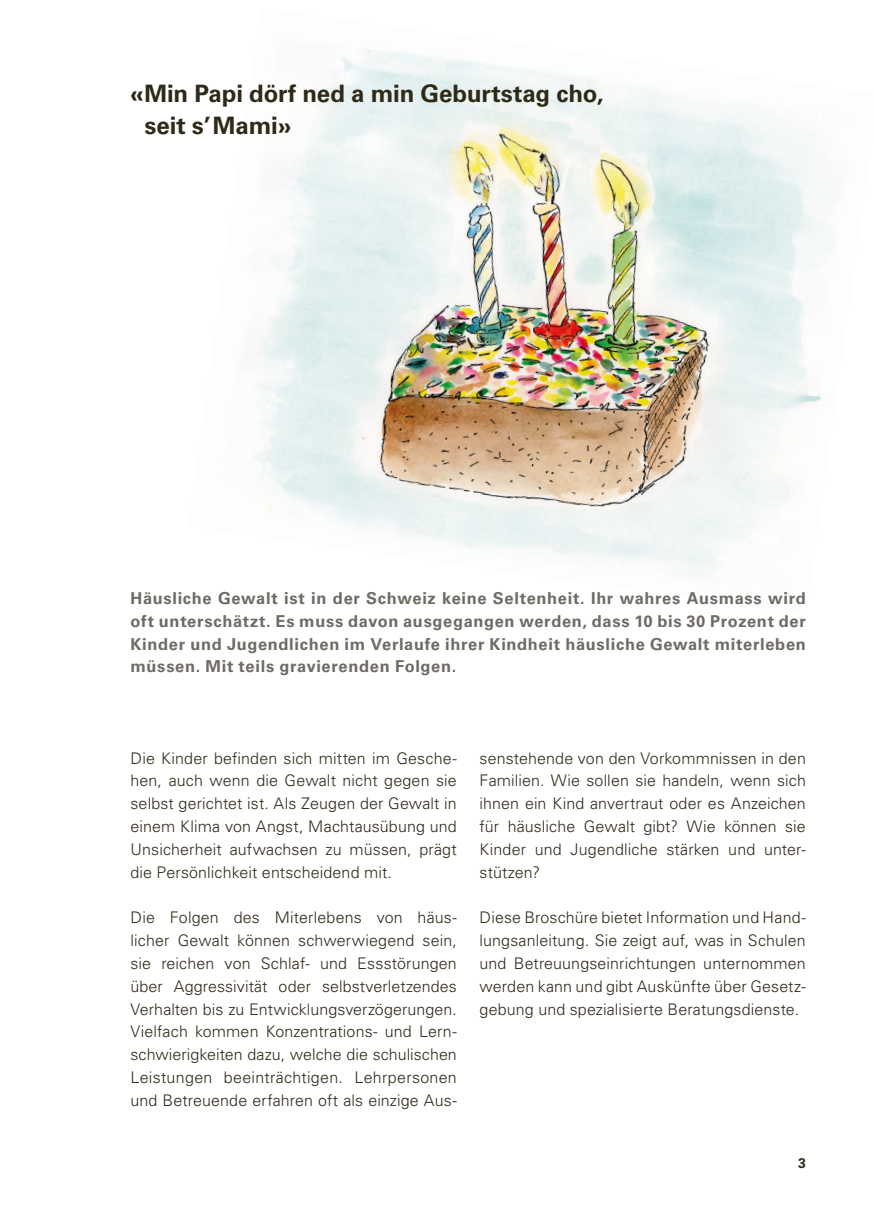
<style>
.page{position:relative;width:874px;height:1225px;background:#fff}
.page>*{position:absolute;margin:0;border:0;box-sizing:border-box;transform-origin:0 0}
.Quote_Schwarz{font:700 24px/32px "Univers LT Std";letter-spacing:-.005em;color:#2f2a17}
.Lead{font:700 16.4px/22.8px "Univers LT Std";letter-spacing:.04em;color:#6e6b64;text-align:justify}
.Grundtext{font:300 16px/22.8px "Univers LT Std";letter-spacing:.01em;color:#2f2a17;text-align:justify}
.t1{font:700 14px "Univers LT Std";color:#2f2a17}
</style>
<div class="page">
<img style="left:228px;top:49px;width:608px;height:528px">
<p class="Quote_Schwarz" style="left:144px;top:78px;width:460px;text-indent:-14px">« Min Papi dörf ned a min Geburtstag cho, seit s’Mami»</p>
<p class="Lead" style="left:130px;top:587px;width:676px">Häusliche Gewalt ist in der Schweiz keine Seltenheit. Ihr wahres Ausmass wird oft unterschätzt. Es muss davon ausgegangen werden, dass 10 bis 30 Prozent der Kinder und Jugendlichen im Verlaufe ihrer Kindheit häusliche Gewalt miterleben müssen. Mit teils gravierenden Folgen.</p>
<p class="Grundtext" style="left:130px;top:746px;width:327px">Die Kinder befinden sich mitten im Gesche&shy;hen, auch wenn die Gewalt nicht gegen sie selbst gerichtet ist. Als Zeugen der Gewalt in einem Klima von Angst, Machtausübung und Unsicherheit aufwachsen zu müssen, prägt die Persönlichkeit entscheidend mit.</p>
<p class="Grundtext" style="left:130px;top:906px;width:327px">Die Folgen des Miterlebens von häus&shy;licher Gewalt können schwerwiegend sein, sie reichen von Schlaf- und Essstörungen über Aggressivität oder selbstverletzendes Verhalten bis zu Entwicklungsverzögerungen.<br>Vielfach kommen Konzentrations- und Lern&shy;schwierigkeiten dazu, welche die schulischen Leistungen beeinträchtigen. Lehrpersonen und Betreuende erfahren oft als einzige Aus-</p>
<p class="Grundtext" style="left:479px;top:746px;width:328px">senstehende von den Vorkommnissen in den Familien. Wie sollen sie handeln, wenn sich ihnen ein Kind anvertraut oder es Anzeichen für häusliche Gewalt gibt? Wie können sie Kinder und Jugendliche stärken und unter&shy;stützen?</p>
<p class="Grundtext" style="left:479px;top:906px;width:327px">Diese Broschüre bietet Information und Hand&shy;lungsanleitung. Sie zeigt auf, was in Schulen und Betreuungseinrichtungen unternommen werden kann und gibt Auskünfte über Gesetz&shy;gebung und spezialisierte Beratungsdienste.</p>
<p class="t1" style="left:797px;top:1155px;width:9px">3</p>
</div>
